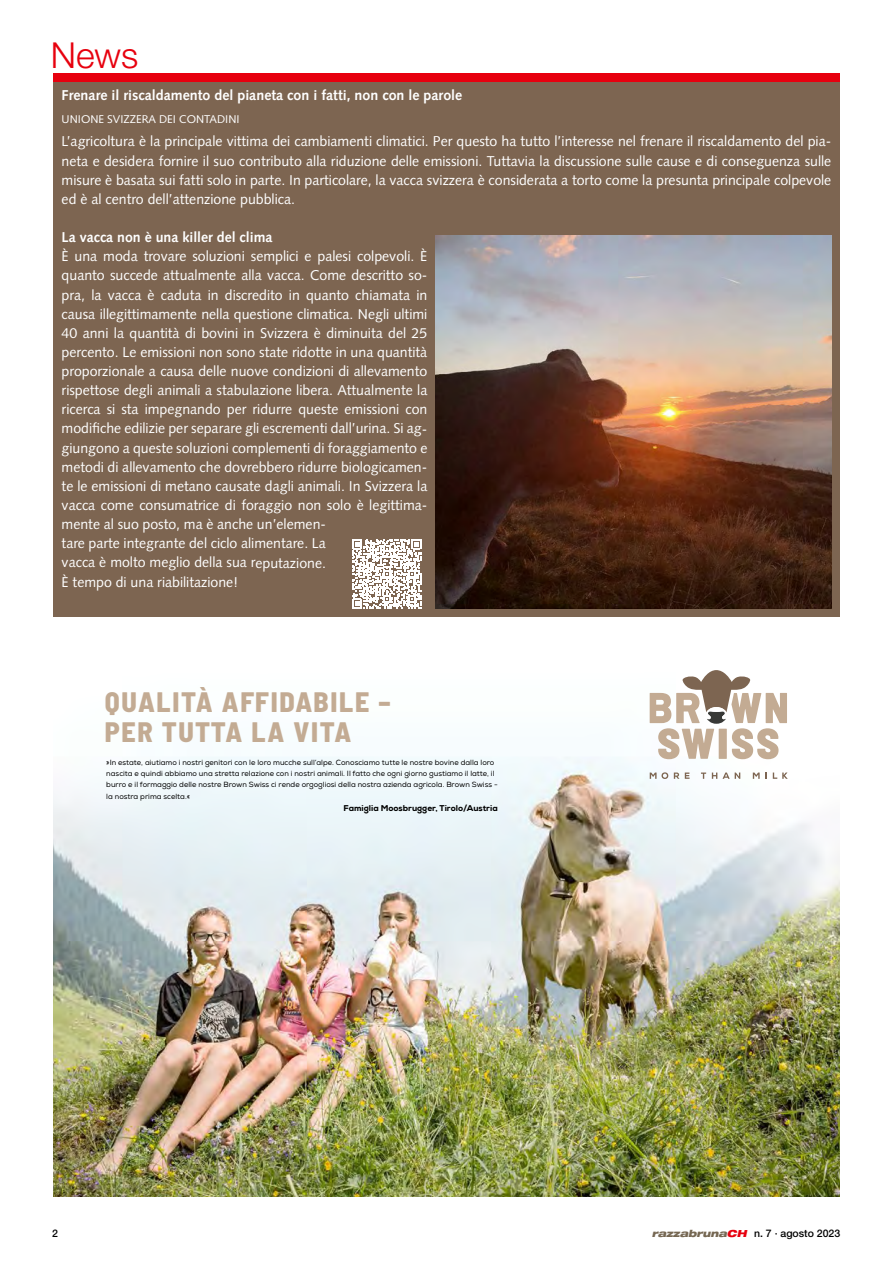
<style>
.page{position:relative;width:893px;height:1263px;background:#fff}
.page>*{position:absolute;margin:0;border:0;box-sizing:border-box;transform-origin:0 0}
.t1{font:300 35.85px "Helvetica Neue LT Std";color:#e7000e}
.t2{font:800 semi-condensed 28.05px/29.5px "Barlow";letter-spacing:.06em;color:#c3ab93}
.t3{font:14.25px/19.2px "Syntax LT Std";color:#fff;text-align:justify}
.t4{font:700 14.25px "Syntax LT Std";color:#fff}
.t5{font:11.25px "Syntax LT Std";color:#fff}
.t6{font:500 10.5px "Helvetica Neue LT Std";color:#000}
.t7{font:800 8.4px "Nexa";color:#000}
.t8{font:7.5px/11.6px "Nexa";color:#000}
.s1{font-weight:900;font-style:italic;font-stretch:expanded;font-size:9.75px;color:#756752}
.s2{font-weight:900;font-style:italic;font-stretch:expanded;font-size:9.75px;color:#e7000e}
</style>
<div class="page">
<div style="left:53px;top:81px;width:787px;height:536px;background:#7d6551"></div>
<div style="left:53px;top:73px;width:787px;height:8px;background:#e7000e"></div>
<img style="left:436px;top:235px;width:395px;height:373px">
<svg style="left:352px;top:539px;width:69px;height:69px"></svg>
<img style="left:53px;top:693px;width:787px;height:503px">
<svg style="left:650px;top:772px;width:18px;height:7px"></svg>
<svg style="left:674px;top:772px;width:5px;height:7px"></svg>
<svg style="left:685px;top:772px;width:5px;height:7px"></svg>
<svg style="left:701px;top:772px;width:5px;height:7px"></svg>
<svg style="left:712px;top:772px;width:28px;height:7px"></svg>
<svg style="left:753px;top:772px;width:14px;height:7px"></svg>
<svg style="left:773px;top:772px;width:15px;height:7px"></svg>
<svg style="left:650px;top:670px;width:137px;height:89px"></svg>
<h1 class="t1" style="left:51px;top:33px;width:89px">News</h1>
<p class="t4" style="left:62px;top:86px;width:402px">Frenare il riscaldamento del pianeta con i fatti, non con le parole</p>
<p class="t5" style="left:62px;top:112px;width:179px">UNIONE SVIZZERA DEI CONTADINI</p>
<p class="t3" style="left:62px;top:132px;width:771px">L’agricoltura è la principale vittima dei cambiamenti climatici. Per questo ha tutto l’interesse nel frenare il riscaldamento del pia&shy;neta e desidera fornire il suo contributo alla riduzione delle emissioni. Tuttavia la discussione sulle cause e di conseguenza sulle misure è basata sui fatti solo in parte. In particolare, la vacca svizzera è considerata a torto come la presunta principale colpevole ed è al centro dell’attenzione pubblica.</p>
<p class="t4" style="left:62px;top:229px;width:212px">La vacca non è una killer del clima</p>
<p class="t3" style="left:62px;top:247px;width:367px;text-align:left">È una moda trovare soluzioni semplici e palesi colpevoli. È quanto succede attualmente alla vacca. Come descritto so&shy;pra, la vacca è caduta in discredito in quanto chiamata in causa illegittimamente nella questione climatica. Negli ultimi 40 anni la quantità di bovini in Svizzera è diminuita del 25 percento. Le emissioni non sono state ridotte in una quantità proporzionale a causa delle nuove condizioni di allevamento rispettose degli animali a stabulazione libera. Attualmente la ricerca si sta impegnando per ridurre queste emissioni con modifiche edilizie per separare gli escrementi dall’urina. Si ag&shy;giungono a queste soluzioni complementi di foraggiamento e metodi di allevamento che dovrebbero ridurre biologicamen&shy;te le emissioni di metano causate dagli animali. In Svizzera la vacca come consumatrice di foraggio non solo è legittima&shy;mente al suo posto, ma è anche un’elemen-<br>tare parte integrante del ciclo alimentare. La<br>vacca è molto meglio della sua reputazione.<br>È tempo di una riabilitazione!</p>
<h2 class="t2" style="left:105px;top:686px;width:287px">QUALITÀ AFFIDABILE –<br>PER TUTTA LA VITA</h2>
<p class="t8" style="left:106px;top:756px;width:393px">»In estate, aiutiamo i nostri genitori con le loro mucche sull‘alpe. Conosciamo tutte le nostre bovine dalla loro nascita e quindi abbiamo una stretta relazione con i nostri animali. Il fatto che ogni giorno gustiamo il latte, il burro e il formaggio delle nostre Brown Swiss ci rende orgogliosi della nostra azienda agricola. Brown Swiss - la nostra prima scelta.«</p>
<p class="t7" style="left:344px;top:802px;width:156px">Famiglia Moosbrugger, Tirolo/Austria</p>
<p class="t6" style="left:52px;top:1227px;width:7px">2</p>
<p class="t6" style="left:652px;top:1227px;width:190px"><span class="s1">razzabruna</span><span class="s2">CH</span> n. 7 ∙ agosto 2023</p>
</div>
